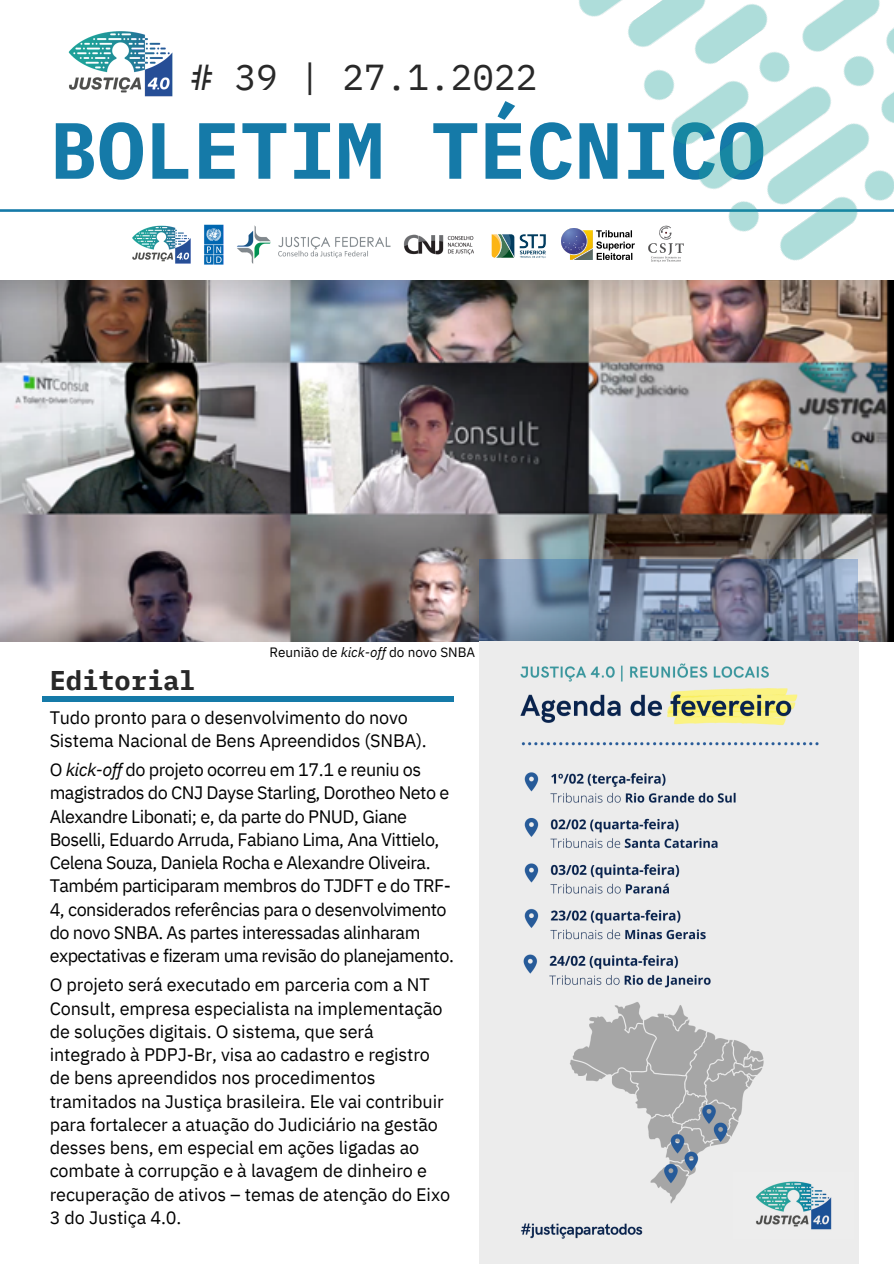
<style>
.page{position:relative;width:894px;height:1264px;background:#fff}
.page>*{position:absolute;margin:0;border:0;box-sizing:border-box;transform-origin:0 0}
.t1{font:700 79.5px "IBM Plex Mono";color:#157aa8}
.t2{font:36px "IBM Plex Mono";color:#282828}
.t3{font:700 27px "IBM Plex Mono";color:#282828}
.t4{font:18px/23.2px "IBM Plex Sans";letter-spacing:-.01em;color:#000}
.t5{font:18px/23.2px "IBM Plex Sans";letter-spacing:-.03em;color:#000}
.t6{font:13.5px "IBM Plex Sans";color:#000}
.s1{font-style:italic}
</style>
<div class="page">
<svg style="left:0;top:209px;width:529px;height:3px"></svg>
<div style="left:42px;top:696px;width:411px;height:5px;background:#157aa8"></div>
<img style="left:121px;top:210px;width:364px;height:55px">
<img style="left:529px;top:0;width:364px;height:261px">
<img style="left:68px;top:31px;width:105px;height:66px">
<img style="left:0;top:280px;width:893px;height:361px">
<svg style="left:479px;top:559px;width:378px;height:82px;background:#6e7e97"></svg>
<img style="left:484px;top:229px;width:69px;height:34px">
<img style="left:561px;top:228px;width:73px;height:32px">
<img style="left:639px;top:224px;width:53px;height:39px">
<img style="left:479px;top:641px;width:378px;height:622px">
<p class="t2" style="left:191px;top:53px;width:347px"># 39 | 27.1.2022</p>
<p class="t1" style="left:50px;top:97px;width:717px">BOLETIM TÉCNICO</p>
<p class="t6" style="left:269px;top:643px;width:207px">Reunião de <span class="s1">kick-off</span> do novo SNBA</p>
<p class="t3" style="left:50px;top:662px;width:147px">Editorial</p>
<p class="t4" style="left:50px;top:705px;width:378px">Tudo pronto para o desenvolvimento do novo<br>Sistema Nacional de Bens Apreendidos (SNBA).</p>
<p class="t5" style="left:50px;top:757px;width:405px">O <span class="s1">kick-off</span> do projeto ocorreu em 17.1 e reuniu os magistrados do CNJ Dayse Starling, Dorotheo Neto e Alexandre Libonati; e, da parte do PNUD, Giane Boselli, Eduardo Arruda, Fabiano Lima, Ana Vittielo, Celena Souza, Daniela Rocha e Alexandre Oliveira.<br>Também participaram membros do TJDFT e do TRF-4, considerados referências para o desenvolvimento do novo SNBA. As partes interessadas alinharam expectativas e fizeram uma revisão do planejamento.</p>
<p class="t4" style="left:50px;top:972px;width:402px">O projeto será executado em parceria com a NT Consult, empresa especialista na implementação de soluções digitais. O sistema, que será integrado à PDPJ-Br, visa ao cadastro e registro de bens apreendidos nos procedimentos tramitados na Justiça brasileira. Ele vai contribuir para fortalecer a atuação do Judiciário na gestão desses bens, em especial em ações ligadas ao combate à corrupção e à lavagem de dinheiro e recuperação de ativos – temas de atenção do Eixo 3 do Justiça 4.0.</p>
</div>
